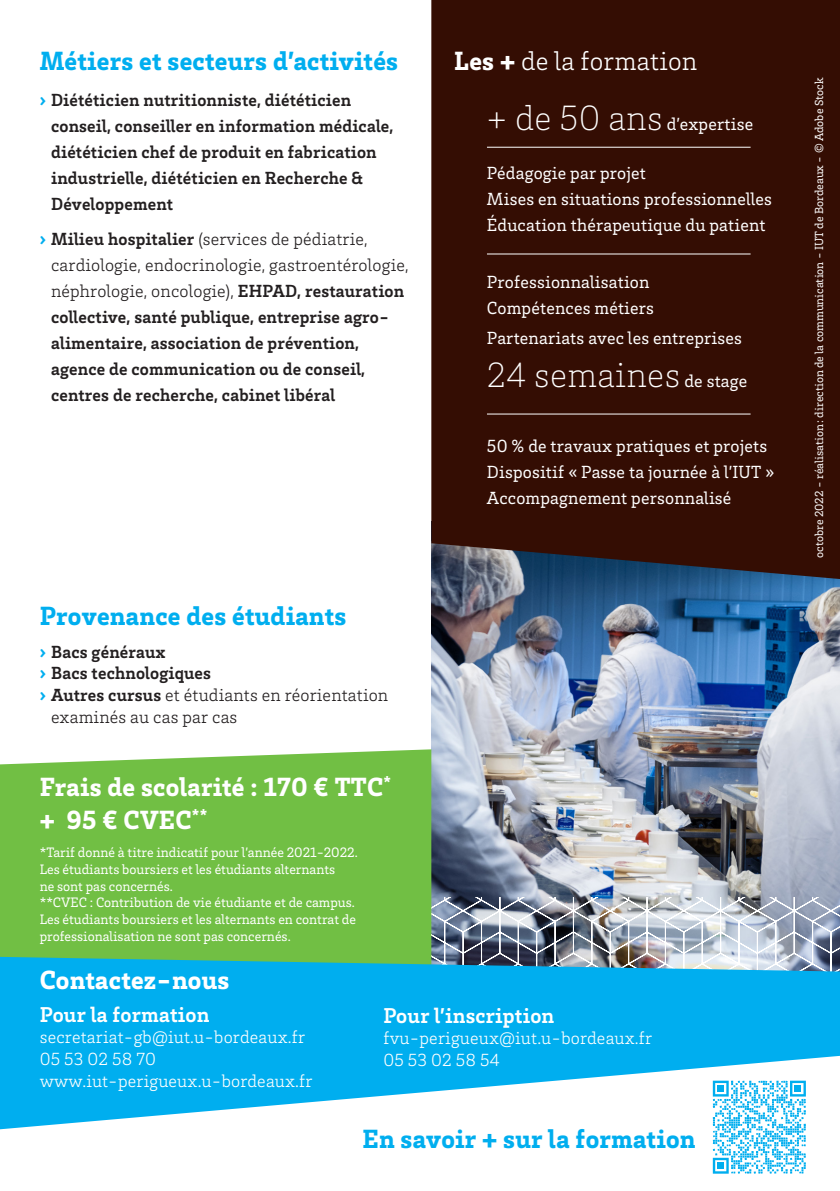
<style>
.page{position:relative;width:840px;height:1191px;background:#fff}
.page>*{position:absolute;margin:0;border:0;box-sizing:border-box;transform-origin:0 0}
._10_TEXTE_Light_9{font:200 36px "Brix Slab";letter-spacing:.01em;color:#fff}
._01_Titre_Bleu_13_5{font:900 27px "Brix Slab";letter-spacing:.01em;color:#00aeef}
._01_Titre_Blanc_13_5{font:900 27px/32.4px "Brix Slab";letter-spacing:.01em;color:#fff}
._01_Titre_Blanc_13_5-2{font:300 27px "Brix Slab";letter-spacing:.01em;color:#fff}
.Sous-Titre_11pt{font:700 22px "Brix Slab";letter-spacing:.01em;color:#fff}
.t1{font:700 18px/26px "Brix Slab";letter-spacing:.01em;color:#231f20}
._10_TEXTE_Light_9-2{font:18px "Brix Slab";letter-spacing:.01em;color:#fff}
._10_TEXTE_Light_9-3{font:300 18px "Brix Slab";letter-spacing:.01em;color:#fff}
.t2{font:300 18px/21.6px "Brix Slab";letter-spacing:.01em;color:#231f20}
.Txt_Note_7{font:14px "Brix Slab";color:#fff}
.Txt_Note_7-2{font:12px "Brix Slab";color:#fff}
.s1{font-weight:900;color:#00aeef}
.s2{font-weight:300}
.s3{font-weight:700}
.s4{font-weight:900}
.s5{font-weight:200;font-size:36px}
.s6{font-weight:400;font-size:18px}
</style>
<div class="page">
<img style="left:431px;top:579px;width:408px;height:318px">
<div style="left:431px;top:0;width:408px;height:579px;background:#340d03"></div>
<img style="left:431px;top:897px;width:408px;height:60px">
<div style="left:0;top:749px;width:431px;height:208px;background:#71bf44"></div>
<svg style="left:0;top:957px;width:839px;height:98px;background:#0aade7"></svg>
<svg style="left:0;top:1055px;width:839px;height:75px;fill:#00aeef"></svg>
<div style="left:708px;top:1076px;width:102px;height:102px;background:#fff"></div>
<svg style="left:712px;top:1080px;width:93px;height:93px"></svg>
<div style="left:717px;top:1085px;width:6px;height:7px;background:#00aeef"></div>
<div style="left:794px;top:1085px;width:6px;height:7px;background:#00aeef"></div>
<div style="left:717px;top:1162px;width:6px;height:7px;background:#00aeef"></div>
<hr style="left:486px;top:147px;width:264px;height:1px;background:#fff">
<hr style="left:486px;top:253px;width:264px;height:1px;background:#fff">
<hr style="left:486px;top:413px;width:264px;height:1px;background:#fff">
<p class="_01_Titre_Bleu_13_5" style="left:40px;top:44px;width:359px">Métiers et secteurs d’activités</p>
<p class="t1" style="left:51px;top:86px;width:343px;text-indent:-11px"><span class="s1">›</span> Diététicien nutritionniste, diététicien conseil, conseiller en information médicale, diététicien chef de produit en fabrication industrielle, diététicien en Recherche &amp; Développement</p>
<p class="t1" style="left:51px;top:225px;width:359px;text-indent:-11px"><span class="s1">›</span> Milieu hospitalier <span class="s2">(services de pédiatrie, cardiologie, endocrinologie, gastroentérologie, néphrologie, oncologie),</span> EHPAD, restauration collective, santé publique, entreprise agro&shy;alimentaire, association de prévention, agence de communication ou de conseil, centres de recherche, cabinet libéral</p>
<p class="_01_Titre_Bleu_13_5" style="left:40px;top:598px;width:308px">Provenance des étudiants</p>
<p class="t1" style="left:40px;top:638px;width:127px"><span class="s1">›</span> Bacs généraux</p>
<p class="t1" style="left:40px;top:659px;width:173px"><span class="s1">›</span> Bacs technologiques</p>
<p class="t2" style="left:51px;top:683px;width:338px;text-indent:-11px"><span class="s1">›</span> <span class="s3">Autres cursus</span> et étudiants en réorientation examinés au cas par cas</p>
<p class="_01_Titre_Blanc_13_5" style="left:40px;top:769px;width:353px">Frais de scolarité : 170 € TTC<sup>* </sup>+ 95 € CVEC<sup>**</sup></p>
<p class="Txt_Note_7" style="left:40px;top:843px;width:319px">*Tarif donné à titre indicatif pour l’année 2021-2022.</p>
<p class="Txt_Note_7" style="left:40px;top:860px;width:297px">Les étudiants boursiers et les étudiants alternants</p>
<p class="Txt_Note_7" style="left:40px;top:876px;width:135px">ne sont pas concernés.</p>
<p class="Txt_Note_7" style="left:40px;top:893px;width:316px">**CVEC : Contribution de vie étudiante et de campus.</p>
<p class="Txt_Note_7" style="left:40px;top:910px;width:318px">Les étudiants boursiers et les alternants en contrat de</p>
<p class="Txt_Note_7" style="left:40px;top:927px;width:252px">professionalisation ne sont pas concernés.</p>
<p class="_01_Titre_Blanc_13_5" style="left:40px;top:963px;width:191px">Contactez-nous</p>
<p class="_01_Titre_Blanc_13_5-2" style="left:454px;top:44px;width:244px"><span class="s4">Les +</span> de la formation</p>
<p class="_10_TEXTE_Light_9-2" style="left:486px;top:112px;width:267px"><span class="s5">+ de 50 ans</span> d’expertise</p>
<p class="_10_TEXTE_Light_9-2" style="left:486px;top:161px;width:160px">Pédagogie par projet</p>
<p class="_10_TEXTE_Light_9-2" style="left:486px;top:187px;width:286px">Mises en situations professionnelles</p>
<p class="_10_TEXTE_Light_9-2" style="left:486px;top:213px;width:280px">Éducation thérapeutique du patient</p>
<p class="_10_TEXTE_Light_9-2" style="left:486px;top:270px;width:164px">Professionnalisation</p>
<p class="_10_TEXTE_Light_9-2" style="left:486px;top:296px;width:168px">Compétences métiers</p>
<p class="_10_TEXTE_Light_9-2" style="left:486px;top:326px;width:256px">Partenariats avec les entreprises</p>
<p class="_10_TEXTE_Light_9" style="left:486px;top:352px;width:262px">24 semaines <span class="s6">de stage</span></p>
<p class="_10_TEXTE_Light_9-2" style="left:486px;top:434px;width:281px">50 % de travaux pratiques et projets</p>
<p class="_10_TEXTE_Light_9-2" style="left:486px;top:460px;width:289px">Dispositif « Passe ta journée à l’IUT »</p>
<p class="_10_TEXTE_Light_9-2" style="left:486px;top:486px;width:246px">Accompagnement personnalisé</p>
<p class="Sous-Titre_11pt" style="left:40px;top:1000px;width:171px">Pour la formation</p>
<p class="_10_TEXTE_Light_9-3" style="left:40px;top:1025px;width:267px">secretariat-gb@iut.u-bordeaux.fr</p>
<p class="_10_TEXTE_Light_9-3" style="left:40px;top:1047px;width:118px">05 53 02 58 70</p>
<p class="_10_TEXTE_Light_9-3" style="left:40px;top:1069px;width:274px">www.iut-perigueux.u-bordeaux.fr</p>
<p class="Sous-Titre_11pt" style="left:383px;top:1000px;width:172px">Pour l’inscription</p>
<p class="_10_TEXTE_Light_9-3" style="left:383px;top:1026px;width:270px">fvu-perigueux@iut.u-bordeaux.fr</p>
<p class="_10_TEXTE_Light_9-3" style="left:383px;top:1048px;width:118px">05 53 02 58 54</p>
<p class="_01_Titre_Bleu_13_5" style="left:362px;top:1121px;width:334px">En savoir + sur la formation</p>
<p class="Txt_Note_7-2" style="left:810px;top:558px;width:482px;rotate:-90deg">octobre 2022 - réalisation: direction de la communication - IUT de Bordeaux - © Adobe Stock</p>
</div>
